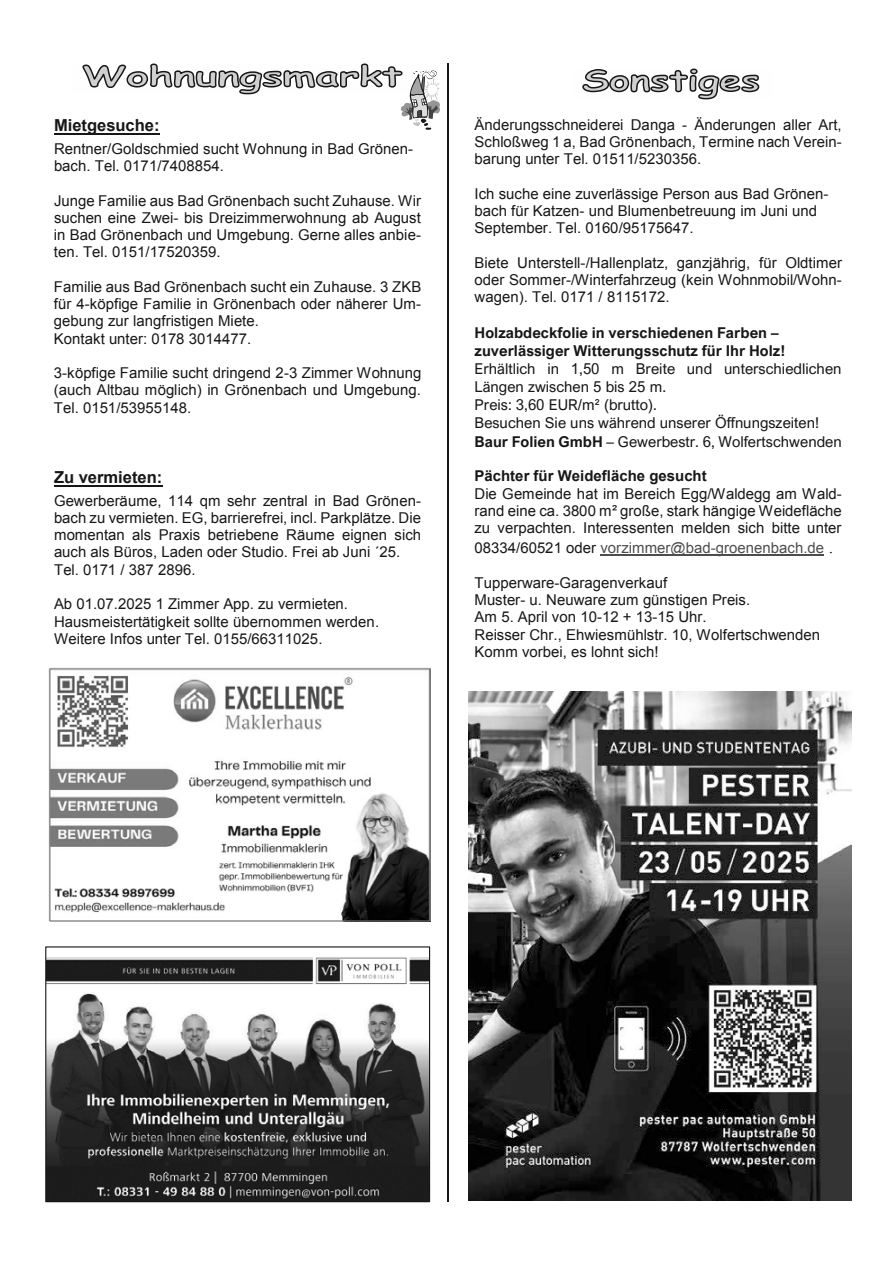
<style>
.page{position:relative;width:893px;height:1263px;background:#fff}
.page>*{position:absolute;margin:0;border:0;box-sizing:border-box;transform-origin:0 0}
.t1{font:700 16.5px "Arial";color:#171717}
.t2{font:15px/17.2px "Arial";color:#171717}
.t3{font:15px/18.1px "WRD EMBED SUB 66";color:#171717}
.t4{font:700 15px/18.1px "WRD EMBED SUB 66";color:#171717}
.t5{font:15px "Arial";color:#4d4d4d}
.t6{font:700 15px "Arial";color:#171717}
.s1{font-weight:700}
.s2{color:#171717}
.s3{font-family:"Times New Roman";font-size:18px;color:#171717}
</style>
<div class="page">
<hr style="left:54px;top:133px;width:106px;height:2px;background:#171717">
<hr style="left:54px;top:485px;width:108px;height:2px;background:#171717">
<hr style="left:600px;top:554px;width:224px;height:1px;background:#4d4d4d">
<hr style="left:447px;top:64px;width:2px;height:1138px;background:#171717">
<svg style="left:82px;top:63px;width:358px;height:67px"></svg>
<svg style="left:582px;top:68px;width:178px;height:32px"></svg>
<img style="left:48px;top:668px;width:383px;height:253px">
<img style="left:47px;top:957px;width:381px;height:243px">
<div style="left:45px;top:946px;width:385px;height:256px;border:1px solid #171717"></div>
<img style="left:468px;top:691px;width:383px;height:510px">
<p class="t1" style="left:54px;top:114px;width:107px">Mietgesuche:</p>
<p class="t2" style="left:54px;top:140px;width:361px">Rentner/Goldschmied sucht Wohnung in Bad Grönen&shy;bach. Tel. 0171/7408854.</p>
<p class="t2" style="left:54px;top:192px;width:369px;text-align:justify">Junge Familie aus Bad Grönenbach sucht Zuhause. Wir suchen eine Zwei- bis Dreizimmerwohnung ab August in Bad Grönenbach und Umgebung. Gerne alles anbie&shy;ten. Tel. 0151/17520359.</p>
<p class="t2" style="left:54px;top:278px;width:369px">Familie aus Bad Grönenbach sucht ein Zuhause. 3 ZKB für 4-köpfige Familie in Grönenbach oder näherer Um&shy;gebung zur langfristigen Miete.<br>Kontakt unter: 0178 3014477.</p>
<p class="t2" style="left:54px;top:364px;width:369px;text-align:justify">3-köpfige Familie sucht dringend 2-3 Zimmer Wohnung (auch Altbau möglich) in Grönenbach und Umgebung.<br>Tel. 0151/53955148.</p>
<p class="t1" style="left:54px;top:466px;width:110px">Zu vermieten:</p>
<p class="t2" style="left:54px;top:492px;width:369px">Gewerberäume, 114 qm sehr zentral in Bad Grönen&shy;bach zu vermieten. EG, barrierefrei, incl. Parkplätze. Die momentan als Praxis betriebene Räume eignen sich auch als Büros, Laden oder Studio. Frei ab Juni ´25.<br>Tel. 0171 / 387 2896.</p>
<p class="t2" style="left:54px;top:595px;width:327px">Ab 01.07.2025 1 Zimmer App. zu vermieten.<br>Hausmeistertätigkeit sollte übernommen werden.<br>Weitere Infos unter Tel. 0155/66311025.</p>
<p class="t2" style="left:475px;top:116px;width:369px;text-align:justify">Änderungsschneiderei Danga - Änderungen aller Art, Schloßweg 1 a, Bad Grönenbach, Termine nach Verein&shy;barung unter Tel. 01511/5230356.</p>
<p class="t2" style="left:475px;top:185px;width:355px">Ich suche eine zuverlässige Person aus Bad Grönen&shy;bach für Katzen- und Blumenbetreuung im Juni und<br>September. Tel. 0160/95175647.</p>
<p class="t2" style="left:475px;top:254px;width:369px;text-align:justify">Biete Unterstell-/Hallenplatz, ganzjährig, für Oldtimer oder Sommer-/Winterfahrzeug (kein Wohnmobil/Wohn&shy;wagen). Tel. 0171 / 8115172.</p>
<p class="t4" style="left:475px;top:323px;width:312px">Holzabdeckfolie in verschiedenen Farben – zuverlässiger Witterungsschutz für Ihr Holz!</p>
<p class="t3" style="left:475px;top:359px;width:369px">Erhältlich in 1,50 m Breite und unterschiedlichen Längen zwischen 5 bis 25 m.<br>Preis: 3,60 EUR/m² (brutto).<br>Besuchen Sie uns während unserer Öffnungszeiten!<br><span class="s1">Baur Folien GmbH</span> – Gewerbestr. 6, Wolfertschwenden</p>
<p class="t6" style="left:475px;top:466px;width:234px">Pächter für Weidefläche gesucht</p>
<p class="t2" style="left:475px;top:485px;width:369px;text-align:justify">Die Gemeinde hat im Bereich Egg/Waldegg am Wald&shy;rand eine ca. 3800 m² große, stark hängige Weidefläche zu verpachten. Interessenten melden sich bitte unter</p>
<p class="t5" style="left:475px;top:538px;width:360px"><span class="s2">08334/60521 oder</span> vorzimmer@bad-groenenbach.de <span class="s3">.</span></p>
<p class="t2" style="left:475px;top:574px;width:347px">Tupperware-Garagenverkauf<br>Muster- u. Neuware zum günstigen Preis.<br>Am 5. April von 10-12 + 13-15 Uhr.<br>Reisser Chr., Ehwiesmühlstr. 10, Wolfertschwenden Komm vorbei, es lohnt sich!</p>
</div>
